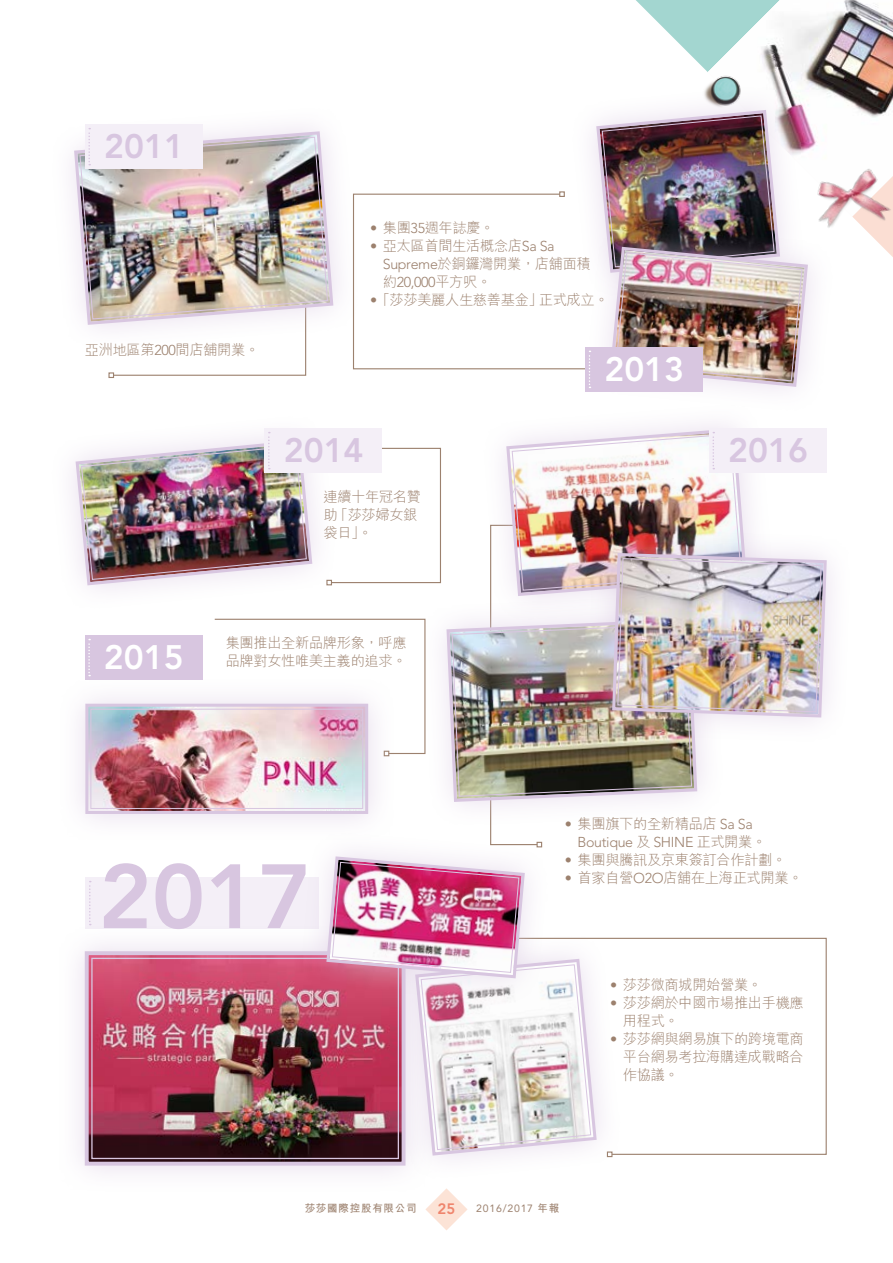
<style>
.page{position:relative;width:893px;height:1263px;background:#fff}
.page>*{position:absolute;margin:0;border:0;box-sizing:border-box;transform-origin:0 0}
.t1{font:800 90px "Avenir LT Std";color:#d8c6e0}
.t2{font:800 33.75px "Avenir LT Std";color:#d8c6e0}
.t3{font:800 33.75px "Avenir LT Std";color:#fff}
.t4{font:800 15px "Avenir LT Std";color:#ef856d}
.t5{font:300 14.25px/18px "M Hei HK";letter-spacing:-.025em;color:#9c816e}
.t6{font:300 14.25px "Avenir LT Std";letter-spacing:-.025em;color:#9c816e}
.t7{font:10.5px "Avenir LT Std";letter-spacing:.075em;color:#9c816e}
.t8{font:700 10.5px "M Hei HK";letter-spacing:.075em;color:#9c816e}
.s1{font-family:"Avenir LT Std"}
.s2{font-family:"M Hei HK"}
.s3{font-family:"M Hei HK";font-weight:700}
</style>
<div class="page">
<svg style="left:425px;top:1188px;width:43px;height:42px"></svg>
<svg style="left:627px;top:937px;width:200px;height:218px"></svg>
<svg style="left:343px;top:447px;width:98px;height:137px"></svg>
<div style="left:57px;top:676px;width:339px;height:166px;background:#fcfafc"></div>
<svg style="left:71px;top:428px;width:272px;height:162px"></svg>
<div style="left:85px;top:877px;width:233px;height:52px;background:#f4eff7"></div>
<svg style="left:89px;top:881px;width:2px;height:41px"></svg>
<svg style="left:108px;top:355px;width:199px;height:23px"></svg>
<div style="left:585px;top:347px;width:118px;height:45px;background:#d8c6e0"></div>
<img style="left:353px;top:0;width:540px;height:388px">
<img style="left:84px;top:618px;width:333px;height:197px">
<div style="left:265px;top:428px;width:117px;height:45px;background:#f4eff7"></div>
<img style="left:74px;top:432px;width:240px;height:155px">
<svg style="left:417px;top:618px;width:28px;height:136px"></svg>
<svg style="left:445px;top:629px;width:166px;height:197px"></svg>
<svg style="left:828px;top:567px;width:4px;height:126px"></svg>
<svg style="left:611px;top:559px;width:217px;height:243px"></svg>
<div style="left:709px;top:428px;width:118px;height:45px;background:#f4eff7"></div>
<img style="left:451px;top:427px;width:371px;height:370px">
<div style="left:57px;top:923px;width:376px;height:270px;background:#fcfafc"></div>
<img style="left:83px;top:949px;width:302px;height:218px">
<div style="left:91px;top:958px;width:308px;height:201px;border:1px solid #d8c6e0"></div>
<svg style="left:385px;top:937px;width:242px;height:230px"></svg>
<svg style="left:296px;top:826px;width:247px;height:182px"></svg>
<img style="left:325px;top:855px;width:273px;height:302px">
<svg style="left:71px;top:101px;width:292px;height:254px"></svg>
<svg style="left:72px;top:130px;width:263px;height:196px"></svg>
<img style="left:79px;top:136px;width:250px;height:184px">
<div style="left:85px;top:124px;width:118px;height:45px;background:#f4eff7"></div>
<svg style="left:88px;top:128px;width:2px;height:37px"></svg>
<h2 class="t2" style="left:104px;top:126px;width:81px">2011</h2>
<p class="t5" style="left:85px;top:341px;width:176px">亞洲地區第<span class="s1">200</span>間店舖開業。</p>
<p class="t5" style="left:370px;top:218px;width:126px"><span class="s1">•</span> 集團<span class="s1">35</span>週年誌慶。</p>
<p class="t5" style="left:383px;top:236px;width:209px;text-indent:-13px"><span class="s1">•</span> 亞太區首間生活概念店<span class="s1">Sa Sa<br>Supreme</span>於銅鑼灣開業，店舖面積</p>
<p class="t6" style="left:383px;top:273px;width:110px"><span class="s2">約</span>20,000<span class="s2">平方呎。</span></p>
<p class="t5" style="left:370px;top:290px;width:240px"><span class="s1">•</span> 「莎莎美麗人生慈善基金」正式成立。</p>
<h2 class="t2" style="left:284px;top:430px;width:81px">2014</h2>
<p class="t5" style="left:323px;top:487px;width:99px">連續十年冠名贊助「莎莎婦女銀袋日」。</p>
<h2 class="t3" style="left:604px;top:349px;width:81px">2013</h2>
<h2 class="t3" style="left:104px;top:637px;width:81px">2015</h2>
<p class="t5" style="left:226px;top:633px;width:182px">集團推出全新品牌形象，呼應品牌對女性唯美主義的追求。</p>
<h2 class="t2" style="left:728px;top:430px;width:81px">2016</h2>
<h1 class="t1" style="left:99px;top:843px;width:215px">2017</h1>
<p class="t5" style="left:565px;top:814px;width:189px"><span class="s1">•</span> 集團旗下的全新精品店 <span class="s1">Sa Sa</span></p>
<p class="t6" style="left:578px;top:834px;width:190px">Boutique <span class="s2">及</span> SHINE <span class="s2">正式開業。</span></p>
<p class="t5" style="left:565px;top:850px;width:223px"><span class="s1">•</span> 集團與騰訊及京東簽訂合作計劃。</p>
<p class="t5" style="left:565px;top:868px;width:239px"><span class="s1">•</span> 首家自營<span class="s1">O2O</span>店舖在上海正式開業。</p>
<p class="t5" style="left:610px;top:975px;width:154px"><span class="s1">•</span> 莎莎微商城開始營業。</p>
<p class="t5" style="left:623px;top:993px;width:182px;text-indent:-13px"><span class="s1">•</span> 莎莎網於中國市場推出手機應用程式。</p>
<p class="t5" style="left:623px;top:1029px;width:182px;text-align:justify;text-indent:-13px"><span class="s1">•</span> 莎莎網與網易旗下的跨境電商平台網易考拉海購達成戰略合作協議。</p>
<p class="t8" style="left:305px;top:1201px;width:114px">莎莎國際控股有限公司</p>
<p class="t4" style="left:438px;top:1200px;width:19px">25</p>
<p class="t7" style="left:476px;top:1202px;width:85px">2016/2017 <span class="s3">年報</span></p>
</div>
